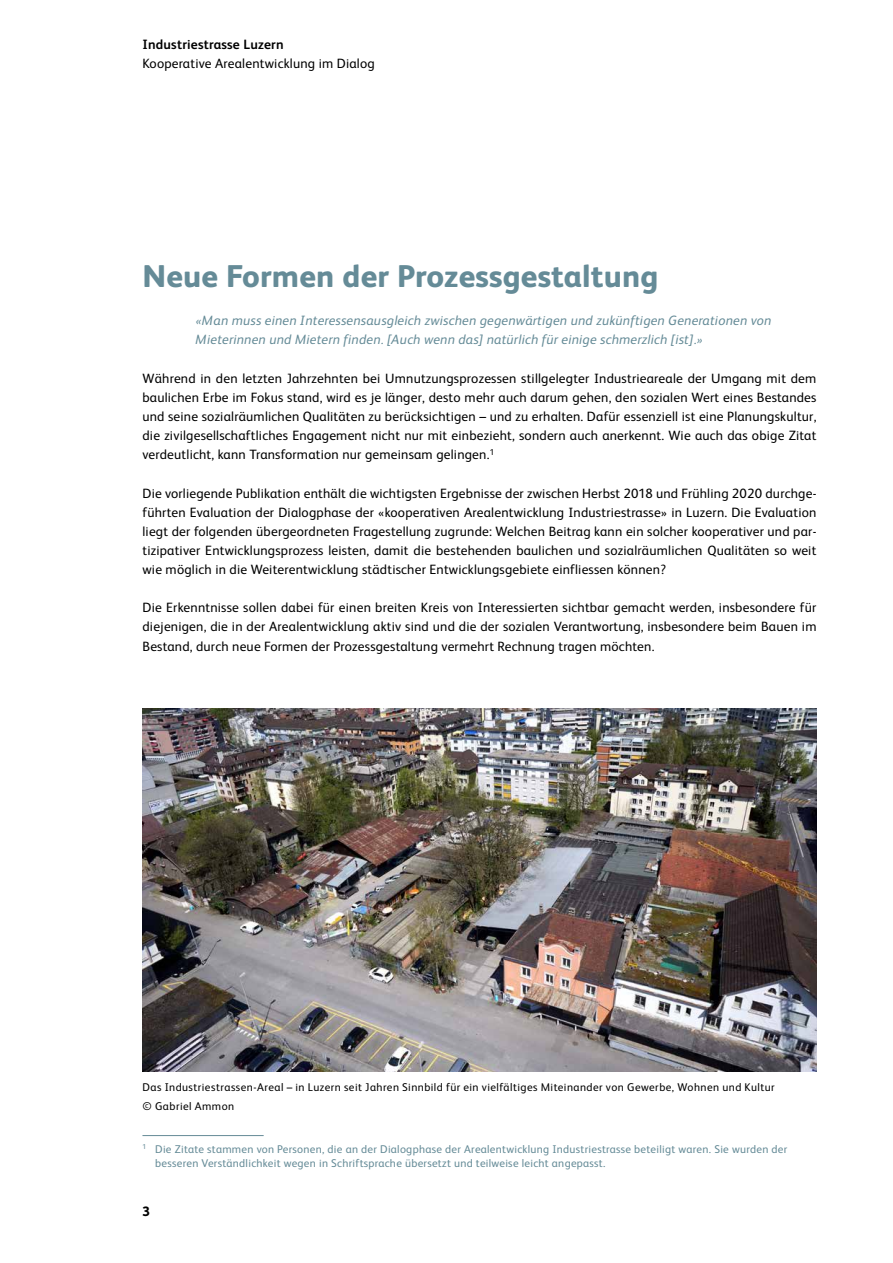
<style>
.page{position:relative;width:893px;height:1263px;background:#fff}
.page>*{position:absolute;margin:0;border:0;box-sizing:border-box;transform-origin:0 0}
.t1{font:800 31.5px "FS Albert";letter-spacing:.005em;color:#658b97}
.t2{font:13.5px/19.2px "FS Albert";letter-spacing:.015em;color:#000;text-align:justify}
.t3{font:italic 13.5px/19.2px "FS Albert";letter-spacing:.015em;color:#658b97}
.t4{font:700 13.5px "FS Albert";letter-spacing:.015em;color:#000}
.t5{font:800 13.5px "FS Albert";color:#000}
.t6{font:11.25px/14.4px "FS Albert";letter-spacing:.025em;color:#658b97}
.t7{font:11.25px/19.2px "FS Albert";letter-spacing:.04em;color:#000}
</style>
<div class="page">
<img style="left:142px;top:708px;width:674px;height:363px">
<hr style="left:142px;top:1135px;width:122px;height:1px;background:#658b97">
<p class="t4" style="left:142px;top:35px;width:143px">Industriestrasse Luzern</p>
<p class="t2" style="left:142px;top:53px;width:234px">Kooperative Arealentwicklung im Dialog</p>
<h1 class="t1" style="left:142px;top:253px;width:517px">Neue Formen der Prozessgestaltung</h1>
<p class="t3" style="left:196px;top:310px;width:577px">«Man muss einen Interessensausgleich zwischen gegenwärtigen und zukünftigen Generationen von<br>Mieterinnen und Mietern finden. [Auch wenn das] natürlich für einige schmerzlich [ist].»</p>
<p class="t2" style="left:142px;top:368px;width:676px">Während in den letzten Jahrzehnten bei Umnutzungsprozessen stillgelegter Industrieareale der Umgang mit dem baulichen Erbe im Fokus stand, wird es je länger, desto mehr auch darum gehen, den sozialen Wert eines Bestandes und seine sozialräumlichen Qualitäten zu berücksichtigen – und zu erhalten. Dafür essenziell ist eine Planungskultur, die zivilgesellschaftliches Engagement nicht nur mit einbezieht, sondern auch anerkennt. Wie auch das obige Zitat verdeutlicht, kann Transformation nur gemeinsam gelingen.<sup>1</sup></p>
<p class="t2" style="left:142px;top:483px;width:675px">Die vorliegende Publikation enthält die wichtigsten Ergebnisse der zwischen Herbst 2018 und Frühling 2020 durchge&shy;führten Evaluation der Dialogphase der «kooperativen Arealentwicklung Industriestrasse» in Luzern. Die Evaluation liegt der folgenden übergeordneten Fragestellung zugrunde: Welchen Beitrag kann ein solcher kooperativer und par&shy;tizipativer Entwicklungsprozess leisten, damit die bestehenden baulichen und sozialräumlichen Qualitäten so weit wie möglich in die Weiterentwicklung städtischer Entwicklungsgebiete einfliessen können?</p>
<p class="t2" style="left:142px;top:597px;width:676px">Die Erkenntnisse sollen dabei für einen breiten Kreis von Interessierten sichtbar gemacht werden, insbesondere für diejenigen, die in der Arealentwicklung aktiv sind und die der sozialen Verantwortung, insbesondere beim Bauen im Bestand, durch neue Formen der Prozessgestaltung vermehrt Rechnung tragen möchten.</p>
<p class="t7" style="left:142px;top:1077px;width:634px">Das Industriestrassen-Areal – in Luzern seit Jahren Sinnbild für ein vielfältiges Miteinander von Gewerbe, Wohnen und Kultur © Gabriel Ammon</p>
<p class="t6" style="left:155px;top:1141px;width:634px;text-indent:-13px"><sup>1</sup> Die Zitate stammen von Personen, die an der Dialogphase der Arealentwicklung Industriestrasse beteiligt waren. Sie wurden der besseren Verständlichkeit wegen in Schriftsprache übersetzt und teilweise leicht angepasst.</p>
<p class="t5" style="left:142px;top:1201px;width:9px">3</p>
</div>
